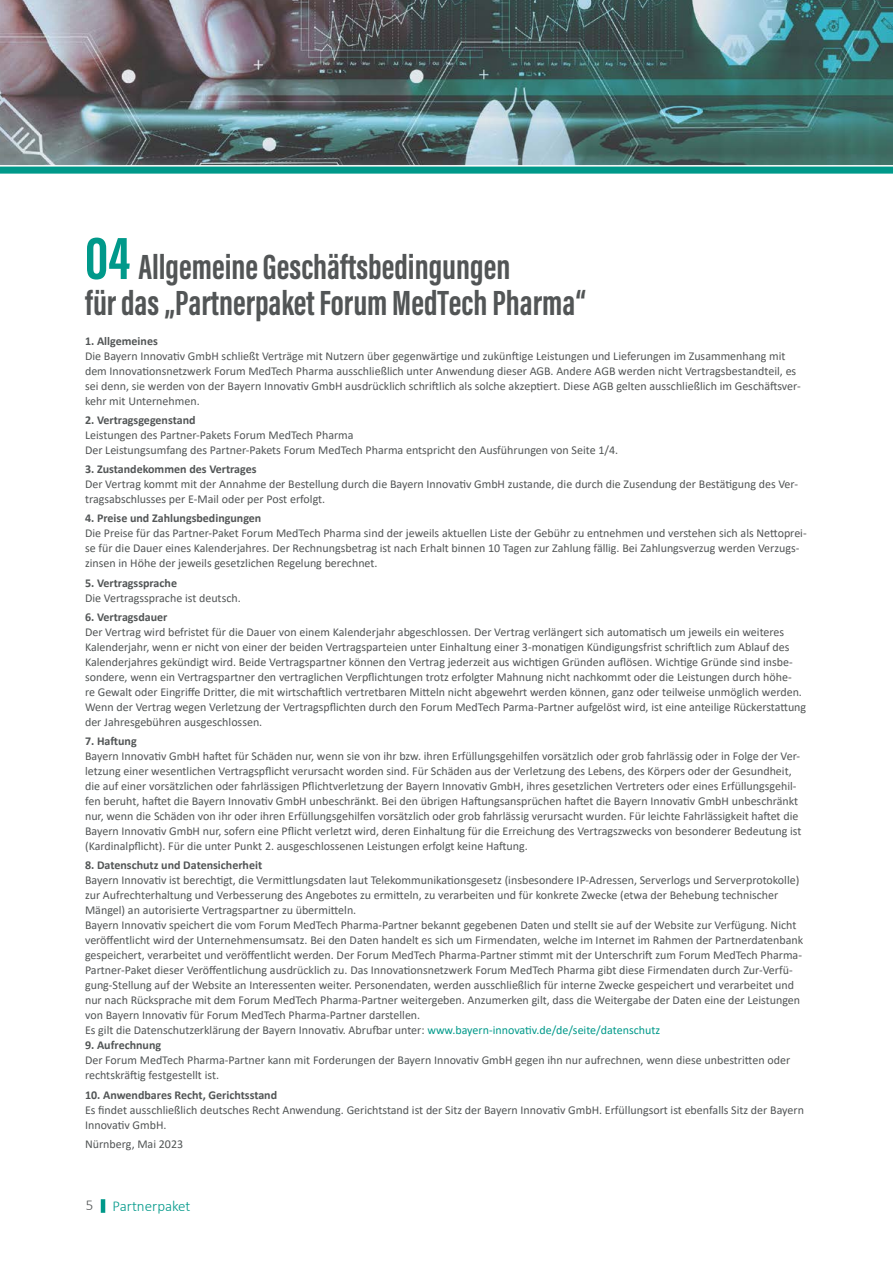
<style>
.page{position:relative;width:893px;height:1263px;background:#fff}
.page>*{position:absolute;margin:0;border:0;box-sizing:border-box;transform-origin:0 0}
.t1{font:700 36px/36px "Acumin Pro Extra Cond";color:#525556}
.t2{font:300 15px "Calibri";color:#00998a}
.t3{font:300 15px "Calibri";color:#525556}
.t4{font:12px/15px "Calibri";color:#525556}
.t5{font:700 12px "Calibri";color:#525556}
.s1{font-size:63px;color:#00998a}
.s2{color:#00998a}
</style>
<div class="page">
<hr style="left:101px;top:1199px;width:4px;height:14px;background:#00998a">
<img style="left:0;top:0;width:893px;height:165px">
<svg style="left:0;top:165px;width:893px;height:9px;background:#36ada2"></svg>
<h1 class="t1" style="left:85px;top:249px;width:503px"><span class="s1">04</span> Allgemeine Geschäftsbedingungen<br>für das „Partnerpaket Forum MedTech Pharma“</h1>
<p class="t5" style="left:85px;top:332px;width:74px">1. Allgemeines</p>
<p class="t4" style="left:85px;top:348px;width:717px">Die Bayern Innovativ GmbH schließt Verträge mit Nutzern über gegenwärtige und zukünftige Leistungen und Lieferungen im Zusammenhang mit dem Innovationsnetzwerk Forum MedTech Pharma ausschließlich unter Anwendung dieser AGB. Andere AGB werden nicht Vertragsbestandteil, es sei denn, sie werden von der Bayern Innovativ GmbH ausdrücklich schriftlich als solche akzeptiert. Diese AGB gelten ausschließlich im Geschäftsver&shy;kehr mit Unternehmen.</p>
<p class="t5" style="left:85px;top:411px;width:112px">2. Vertragsgegenstand</p>
<p class="t4" style="left:85px;top:427px;width:535px">Leistungen des Partner-Pakets Forum MedTech Pharma<br>Der Leistungsumfang des Partner-Pakets Forum MedTech Pharma entspricht den Ausführungen von Seite 1/4.</p>
<p class="t5" style="left:85px;top:461px;width:173px">3. Zustandekommen des Vertrages</p>
<p class="t4" style="left:85px;top:476px;width:714px">Der Vertrag kommt mit der Annahme der Bestellung durch die Bayern Innovativ GmbH zustande, die durch die Zusendung der Bestätigung des Ver&shy;tragsabschlusses per E-Mail oder per Post erfolgt.</p>
<p class="t5" style="left:85px;top:510px;width:178px">4. Preise und Zahlungsbedingungen</p>
<p class="t4" style="left:85px;top:526px;width:723px">Die Preise für das Partner-Paket Forum MedTech Pharma sind der jeweils aktuellen Liste der Gebühr zu entnehmen und verstehen sich als Nettoprei&shy;se für die Dauer eines Kalenderjahres. Der Rechnungsbetrag ist nach Erhalt binnen 10 Tagen zur Zahlung fällig. Bei Zahlungsverzug werden Verzugs&shy;zinsen in Höhe der jeweils gesetzlichen Regelung berechnet.</p>
<p class="t5" style="left:85px;top:574px;width:94px">5. Vertragssprache</p>
<p class="t4" style="left:85px;top:590px;width:157px">Die Vertragssprache ist deutsch.</p>
<p class="t5" style="left:85px;top:608px;width:84px">6. Vertragsdauer</p>
<p class="t4" style="left:85px;top:624px;width:723px">Der Vertrag wird befristet für die Dauer von einem Kalenderjahr abgeschlossen. Der Vertrag verlängert sich automatisch um jeweils ein weiteres Kalenderjahr, wenn er nicht von einer der beiden Vertragsparteien unter Einhaltung einer 3-monatigen Kündigungsfrist schriftlich zum Ablauf des Kalenderjahres gekündigt wird. Beide Vertragspartner können den Vertrag jederzeit aus wichtigen Gründen auflösen. Wichtige Gründe sind insbe&shy;sondere, wenn ein Vertragspartner den vertraglichen Verpflichtungen trotz erfolgter Mahnung nicht nachkommt oder die Leistungen durch höhe-<br>re Gewalt oder Eingriffe Dritter, die mit wirtschaftlich vertretbaren Mitteln nicht abgewehrt werden können, ganz oder teilweise unmöglich werden.<br>Wenn der Vertrag wegen Verletzung der Vertragspflichten durch den Forum MedTech Parma-Partner aufgelöst wird, ist eine anteilige Rückerstattung der Jahresgebühren ausgeschlossen.</p>
<p class="t5" style="left:85px;top:733px;width:53px">7. Haftung</p>
<p class="t4" style="left:85px;top:748px;width:718px">Bayern Innovativ GmbH haftet für Schäden nur, wenn sie von ihr bzw. ihren Erfüllungsgehilfen vorsätzlich oder grob fahrlässig oder in Folge der Ver&shy;letzung einer wesentlichen Vertragspflicht verursacht worden sind. Für Schäden aus der Verletzung des Lebens, des Körpers oder der Gesundheit, die auf einer vorsätzlichen oder fahrlässigen Pflichtverletzung der Bayern Innovativ GmbH, ihres gesetzlichen Vertreters oder eines Erfüllungsgehil&shy;fen beruht, haftet die Bayern Innovativ GmbH unbeschränkt. Bei den übrigen Haftungsansprüchen haftet die Bayern Innovativ GmbH unbeschränkt nur, wenn die Schäden von ihr oder ihren Erfüllungsgehilfen vorsätzlich oder grob fahrlässig verursacht wurden. Für leichte Fahrlässigkeit haftet die Bayern Innovativ GmbH nur, sofern eine Pflicht verletzt wird, deren Einhaltung für die Erreichung des Vertragszwecks von besonderer Bedeutung ist (Kardinalpflicht). Für die unter Punkt 2. ausgeschlossenen Leistungen erfolgt keine Haftung.</p>
<p class="t5" style="left:85px;top:857px;width:179px">8. Datenschutz und Datensicherheit</p>
<p class="t4" style="left:85px;top:873px;width:720px">Bayern Innovativ ist berechtigt, die Vermittlungsdaten laut Telekommunikationsgesetz (insbesondere IP-Adressen, Serverlogs und Serverprotokolle) zur Aufrechterhaltung und Verbesserung des Angebotes zu ermitteln, zu verarbeiten und für konkrete Zwecke (etwa der Behebung technischer Mängel) an autorisierte Vertragspartner zu übermitteln.<br>Bayern Innovativ speichert die vom Forum MedTech Pharma-Partner bekannt gegebenen Daten und stellt sie auf der Website zur Verfügung. Nicht veröffentlicht wird der Unternehmensumsatz. Bei den Daten handelt es sich um Firmendaten, welche im Internet im Rahmen der Partnerdatenbank gespeichert, verarbeitet und veröffentlicht werden. Der Forum MedTech Pharma-Partner stimmt mit der Unterschrift zum Forum MedTech Pharma-Partner-Paket dieser Veröffentlichung ausdrücklich zu. Das Innovationsnetzwerk Forum MedTech Pharma gibt diese Firmendaten durch Zur-Verfü&shy;gung-Stellung auf der Website an Interessenten weiter. Personendaten, werden ausschließlich für interne Zwecke gespeichert und verarbeitet und nur nach Rücksprache mit dem Forum MedTech Pharma-Partner weitergeben. Anzumerken gilt, dass die Weitergabe der Daten eine der Leistungen von Bayern Innovativ für Forum MedTech Pharma-Partner darstellen.<br>Es gilt die Datenschutzerklärung der Bayern Innovativ. Abrufbar unter: <span class="s2">www.bayern-innovativ.de/de/seite/datenschutz</span></p>
<p class="t5" style="left:85px;top:1037px;width:78px">9. Aufrechnung</p>
<p class="t4" style="left:85px;top:1053px;width:707px">Der Forum MedTech Pharma-Partner kann mit Forderungen der Bayern Innovativ GmbH gegen ihn nur aufrechnen, wenn diese unbestritten oder rechtskräftig festgestellt ist.</p>
<p class="t5" style="left:85px;top:1086px;width:194px">10. Anwendbares Recht, Gerichtsstand</p>
<p class="t4" style="left:85px;top:1102px;width:720px">Es findet ausschließlich deutsches Recht Anwendung. Gerichtstand ist der Sitz der Bayern Innovativ GmbH. Erfüllungsort ist ebenfalls Sitz der Bayern<br>Innovativ GmbH.</p>
<p class="t4" style="left:85px;top:1136px;width:100px">Nürnberg, Mai 2023</p>
<p class="t3" style="left:86px;top:1196px;width:9px">5</p>
<p class="t2" style="left:112px;top:1197px;width:80px">Partnerpaket</p>
</div>
